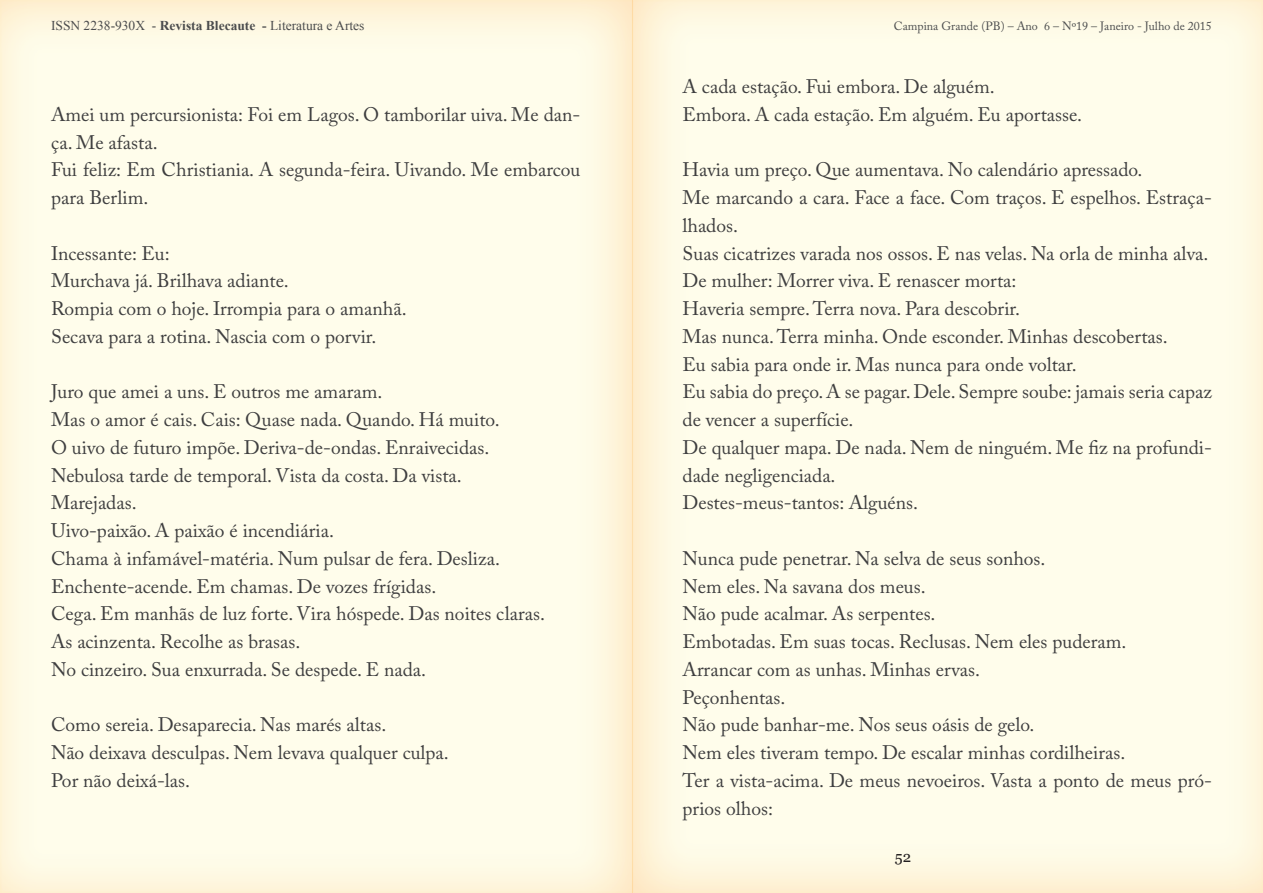
<style>
.page{position:relative;width:1263px;height:893px;background:#fff}
.page>*{position:absolute;margin:0;border:0;box-sizing:border-box;transform-origin:0 0}
.t1{font:19.5px/27.8px "Adobe Caslon Pro";color:#3e3e3f}
.t2{font:15px "Vani";color:#231f20}
.t3{font:13.5px "Times New Roman";color:#4b4c4d}
.t4{font:12px "Adobe Caslon Pro";color:#4b4c4d}
.s1{font-weight:700}
</style>
<div class="page">
<img style="left:0;top:52px;width:1px;height:789px">
<img style="left:632px;top:0;width:1px;height:893px">
<svg style="left:1089px;top:440px;width:10px;height:14px"></svg>
<p class="t3" style="left:51px;top:16px;width:315px">ISSN 2238-930X - <span class="s1">Revista Blecaute -</span> Literatura e Artes</p>
<p class="t4" style="left:894px;top:19px;width:320px">Campina Grande (PB) – Ano 6 – Nº19 – Janeiro - Julho de 2015</p>
<p class="t1" style="left:51px;top:100px;width:531px">Amei um percursionista: Foi em Lagos. O tamborilar uiva. Me dan&shy;ça. Me afasta.<br>Fui feliz: Em Christiania. A segunda-feira. Uivando. Me embarcou para Berlim.</p>
<p class="t1" style="left:51px;top:239px;width:357px">Incessante: Eu:<br>Murchava já. Brilhava adiante.<br>Rompia com o hoje. Irrompia para o amanhã.<br>Secava para a rotina. Nascia com o porvir.</p>
<p class="t1" style="left:51px;top:378px;width:495px">Juro que amei a uns. E outros me amaram.<br>Mas o amor é cais. Cais: Quase nada. Quando. Há muito.<br>O uivo de futuro impõe. Deriva-de-ondas. Enraivecidas.<br>Nebulosa tarde de temporal. Vista da costa. Da vista.<br>Marejadas.<br>Uivo-paixão. A paixão é incendiária.<br>Chama à infamável-matéria. Num pulsar de fera. Desliza.<br>Enchente-acende. Em chamas. De vozes frígidas.<br>Cega. Em manhãs de luz forte. Vira hóspede. Das noites claras.<br>As acinzenta. Recolhe as brasas.<br>No cinzeiro. Sua enxurrada. Se despede. E nada.</p>
<p class="t1" style="left:51px;top:711px;width:399px">Como sereia. Desaparecia. Nas marés altas.<br>Não deixava desculpas. Nem levava qualquer culpa.<br>Por não deixá-las.</p>
<p class="t1" style="left:682px;top:72px;width:401px">A cada estação. Fui embora. De alguém.<br>Embora. A cada estação. Em alguém. Eu aportasse.</p>
<p class="t1" style="left:682px;top:156px;width:531px">Havia um preço. Que aumentava. No calendário apressado.<br>Me marcando a cara. Face a face. Com traços. E espelhos. Estraça&shy;lhados.<br>Suas cicatrizes varada nos ossos. E nas velas. Na orla de minha alva.<br>De mulher: Morrer viva. E renascer morta:<br>Haveria sempre. Terra nova. Para descobrir.<br>Mas nunca. Terra minha. Onde esconder. Minhas descobertas.<br>Eu sabia para onde ir. Mas nunca para onde voltar.<br>Eu sabia do preço. A se pagar. Dele. Sempre soube: jamais seria capaz de vencer a superfície.<br>De qualquer mapa. De nada. Nem de ninguém. Me z na profundi&shy;dade negligenciada.<br>Destes-meus-tantos: Alguéns.</p>
<p class="t1" style="left:682px;top:544px;width:531px">Nunca pude penetrar. Na selva de seus sonhos.<br>Nem eles. Na savana dos meus.<br>Não pude acalmar. As serpentes.<br>Embotadas. Em suas tocas. Reclusas. Nem eles puderam.<br>Arrancar com as unhas. Minhas ervas.<br>Peçonhentas.<br>Não pude banhar-me. Nos seus oásis de gelo.<br>Nem eles tiveram tempo. De escalar minhas cordilheiras.<br>Ter a vista-acima. De meus nevoeiros. Vasta a ponto de meus pró&shy;prios olhos:</p>
<p class="t2" style="left:895px;top:848px;width:18px">52</p>
</div>
